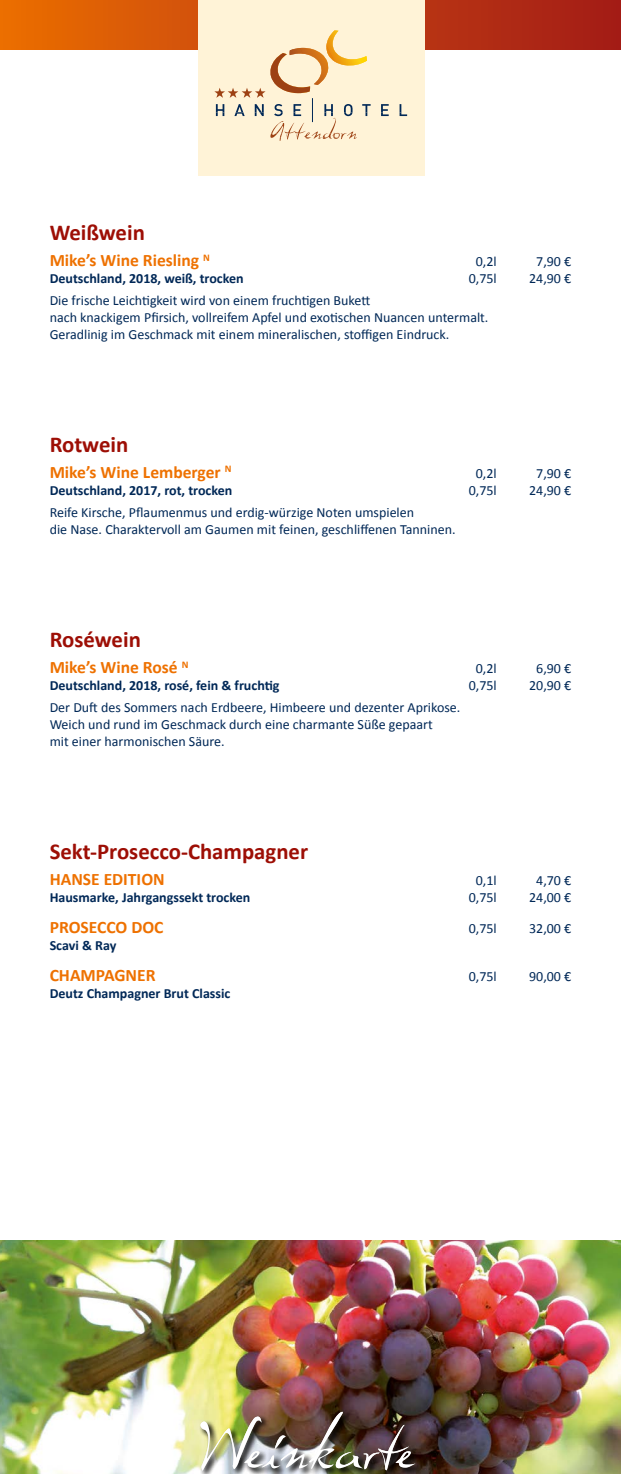
<style>
.page{position:relative;width:621px;height:1474px;background:#fff}
.page>*{position:absolute;margin:0;border:0;box-sizing:border-box;transform-origin:0 0}
.t1{font:700 22.75px "Calibri";color:#9d0e05}
.t2{font:700 17.5px "Calibri";color:#ee7100}
.t3{font:14px/16.8px "Calibri";color:#002857}
.t4{font:700 14px "Calibri";color:#002857}
</style>
<div class="page">
<img style="left:0;top:1240px;width:620px;height:233px">
<svg style="left:0;top:0;width:620px;height:50px;background:#c6450d"></svg>
<div style="left:198px;top:0;width:226px;height:175px;background:#fff3d7"></div>
<svg style="left:214px;top:30px;width:193px;height:111px"></svg>
<div style="left:199px;top:1410px;width:224px;height:63px;background:#000;opacity:.75"></div>
<img style="left:200px;top:1411px;width:215px;height:59px">
<h1 class="t1" style="left:50px;top:219px;width:97px">Weißwein</h1>
<p class="t2" style="left:50px;top:250px;width:162px">Mike’s Wine Riesling <sup>N</sup></p>
<p class="t3" style="left:475px;top:253px;width:22px">0,2l</p>
<p class="t3" style="left:535px;top:253px;width:37px">7,90 €</p>
<p class="t4" style="left:50px;top:270px;width:195px">Deutschland, 2018, weiß, trocken</p>
<p class="t3" style="left:468px;top:269px;width:29px">0,75l</p>
<p class="t3" style="left:528px;top:269px;width:44px">24,90 €</p>
<p class="t3" style="left:50px;top:291px;width:440px">Die frische Leichtigkeit wird von einem fruchtigen Bukett<br>nach knackigem Pfirsich, vollreifem Apfel und exotischen Nuancen untermalt.<br>Geradlinig im Geschmack mit einem mineralischen, stoffigen Eindruck.</p>
<h1 class="t1" style="left:50px;top:430px;width:80px">Rotwein</h1>
<p class="t2" style="left:50px;top:461px;width:183px">Mike’s Wine Lemberger <sup>N</sup></p>
<p class="t3" style="left:475px;top:464px;width:22px">0,2l</p>
<p class="t3" style="left:535px;top:464px;width:37px">7,90 €</p>
<p class="t4" style="left:50px;top:482px;width:184px">Deutschland, 2017, rot, trocken</p>
<p class="t3" style="left:468px;top:481px;width:29px">0,75l</p>
<p class="t3" style="left:528px;top:481px;width:44px">24,90 €</p>
<p class="t3" style="left:50px;top:503px;width:407px">Reife Kirsche, Pflaumenmus und erdig-würzige Noten umspielen<br>die Nase. Charaktervoll am Gaumen mit feinen, geschliffenen Tanninen.</p>
<h1 class="t1" style="left:50px;top:625px;width:93px">Roséwein</h1>
<p class="t2" style="left:50px;top:656px;width:140px">Mike’s Wine Rosé <sup>N</sup></p>
<p class="t3" style="left:475px;top:659px;width:22px">0,2l</p>
<p class="t3" style="left:535px;top:659px;width:37px">6,90 €</p>
<p class="t4" style="left:50px;top:677px;width:231px">Deutschland, 2018, rosé, fein &amp; fruchtig</p>
<p class="t3" style="left:468px;top:676px;width:29px">0,75l</p>
<p class="t3" style="left:528px;top:676px;width:44px">20,90 €</p>
<p class="t3" style="left:50px;top:698px;width:412px">Der Duft des Sommers nach Erdbeere, Himbeere und dezenter Aprikose.<br>Weich und rund im Geschmack durch eine charmante Süße gepaart<br>mit einer harmonischen Säure.</p>
<h1 class="t1" style="left:50px;top:837px;width:260px">Sekt-Prosecco-Champagner</h1>
<p class="t2" style="left:50px;top:868px;width:116px">HANSE EDITION</p>
<p class="t3" style="left:475px;top:871px;width:22px">0,1l</p>
<p class="t3" style="left:535px;top:871px;width:37px">4,70 €</p>
<p class="t4" style="left:50px;top:888px;width:202px">Hausmarke, Jahrgangssekt trocken</p>
<p class="t3" style="left:468px;top:888px;width:29px">0,75l</p>
<p class="t3" style="left:528px;top:888px;width:44px">24,00 €</p>
<p class="t2" style="left:50px;top:916px;width:115px">PROSECCO DOC</p>
<p class="t3" style="left:468px;top:919px;width:29px">0,75l</p>
<p class="t3" style="left:528px;top:919px;width:44px">32,00 €</p>
<p class="t4" style="left:50px;top:936px;width:68px">Scavi &amp; Ray</p>
<p class="t2" style="left:50px;top:964px;width:107px">CHAMPAGNER</p>
<p class="t3" style="left:468px;top:967px;width:29px">0,75l</p>
<p class="t3" style="left:528px;top:967px;width:44px">90,00 €</p>
<p class="t4" style="left:50px;top:984px;width:182px">Deutz Champagner Brut Classic</p>
</div>
